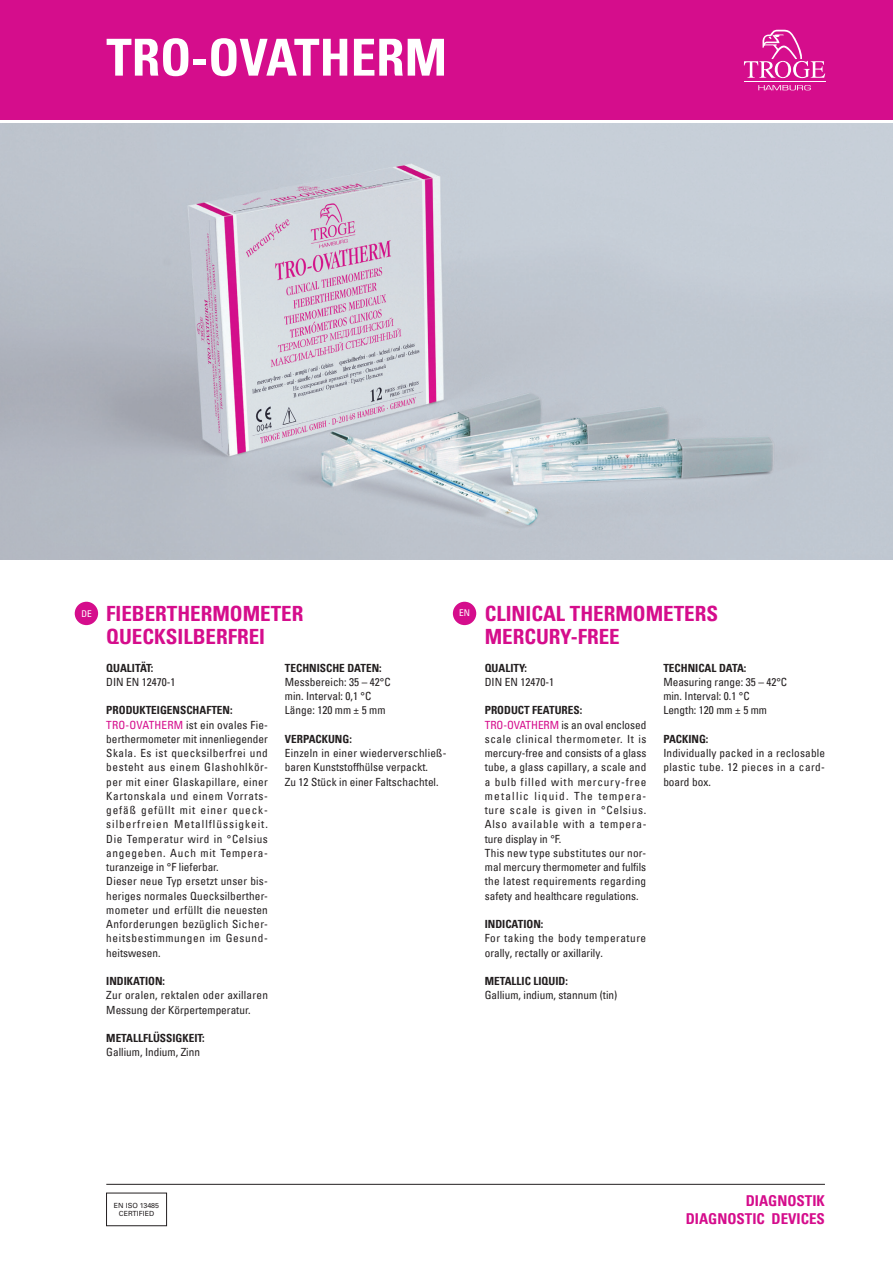
<style>
.page{position:relative;width:893px;height:1263px;background:#fff}
.page>*{position:absolute;margin:0;border:0;box-sizing:border-box;transform-origin:0 0}
.t1{font:51px "Univers Com 67 Bold Cond";color:#fff}
.t2{font:21px/22.5px "Univers Com 67 Bold Cond";color:#d50d8c}
.t3{font:15px/18px "Univers Com 67 Bold Cond";color:#d50d8c;text-align:right}
.t4{font:condensed 11.25px/14.2px "Univers Com 57";letter-spacing:.02em;color:#231f20}
.t5{font:condensed 11.25px/14.2px "Univers Com 57";color:#231f20}
.t6{font:11.25px "Univers Com 67 Bold Cond";color:#231f20}
.t7{font:condensed 9.3px "Univers Com 57";color:#fff}
.t8{font:7.05px/8.4px "Univers LT Pro 55 Roman";color:#231f20;text-align:center}
.s1{color:#d50d8c}
</style>
<div class="page">
<div style="left:0;top:0;width:893px;height:119px;background:#d50d8c"></div>
<hr style="left:106px;top:1184px;width:719px;height:1px;background:#231f20">
<div style="left:75px;top:602px;width:23px;height:23px;background:#d50d8c;border-radius:50%"></div>
<div style="left:453px;top:602px;width:23px;height:23px;background:#d50d8c;border-radius:50%"></div>
<hr style="left:744px;top:81px;width:81px;height:1px;background:#fff">
<svg style="left:758px;top:85px;width:53px;height:5px"></svg>
<svg style="left:744px;top:30px;width:81px;height:48px"></svg>
<div style="left:106px;top:1193px;width:61px;height:33px;border:1px solid #231f20"></div>
<img style="left:0;top:123px;width:893px;height:436px">
<h1 class="t1" style="left:106px;top:26px;width:342px">TRO-OVATHERM</h1>
<h2 class="t2" style="left:106px;top:602px;width:199px">FIEBERTHERMOMETER<br>QUECKSILBERFREI</h2>
<h2 class="t2" style="left:485px;top:602px;width:235px">CLINICAL THERMOMETERS<br>MERCURY-FREE</h2>
<p class="t7" style="left:81px;top:608px;width:12px">DE</p>
<p class="t7" style="left:459px;top:607px;width:12px">EN</p>
<p class="t6" style="left:106px;top:661px;width:49px">QUALITÄT:</p>
<p class="t5" style="left:106px;top:674px;width:71px">DIN EN 12470-1</p>
<p class="t6" style="left:106px;top:703px;width:128px">PRODUKTEIGENSCHAFTEN:</p>
<p class="t4" style="left:106px;top:717px;width:163px"><span class="s1">TRO-OVATHERM</span> ist ein ovales Fie&shy;berthermometer mit innenliegender<br>Skala. Es ist quecksilberfrei und besteht aus einem Glashohlkör&shy;per mit einer Glaskapillare, einer<br>Kartonskala und einem Vorrats&shy;gefäß gefüllt mit einer queck&shy;silberfreien Metallflüssigkeit.<br>Die Temperatur wird in °Celsius angegeben. Auch mit Tempera&shy;turanzeige in °F lieferbar.<br>Dieser neue Typ ersetzt unser bis&shy;heriges normales Quecksilberther&shy;mometer und erfüllt die neuesten<br>Anforderungen bezüglich Sicher&shy;heitsbestimmungen im Gesund&shy;heitswesen.</p>
<p class="t6" style="left:106px;top:974px;width:60px">INDIKATION:</p>
<p class="t4" style="left:106px;top:988px;width:163px">Zur oralen, rektalen oder axillaren<br>Messung der Körpertemperatur.</p>
<p class="t6" style="left:106px;top:1031px;width:100px">METALLFLÜSSIGKEIT:</p>
<p class="t5" style="left:106px;top:1045px;width:95px">Gallium, Indium, Zinn</p>
<p class="t6" style="left:285px;top:661px;width:98px">TECHNISCHE DATEN:</p>
<p class="t5" style="left:285px;top:674px;width:107px">Messbereich: 35 – 42°C min. Interval: 0,1 °C<br>Länge: 120 mm ± 5 mm</p>
<p class="t6" style="left:285px;top:732px;width:68px">VERPACKUNG:</p>
<p class="t5" style="left:285px;top:746px;width:163px">Einzeln in einer wiederverschließ&shy;baren Kunststoffhülse verpackt.<br>Zu 12 Stück in einer Faltschachtel.</p>
<p class="t6" style="left:485px;top:661px;width:44px">QUALITY:</p>
<p class="t5" style="left:485px;top:674px;width:71px">DIN EN 12470-1</p>
<p class="t6" style="left:485px;top:703px;width:99px">PRODUCT FEATURES:</p>
<p class="t4" style="left:485px;top:717px;width:163px"><span class="s1">TRO-OVATHERM</span> is an oval enclosed scale clinical thermometer. It is mercury-free and consists of a glass tube, a glass capillary, a scale and a bulb filled with mercury-free metallic liquid. The tempera&shy;ture scale is given in °Celsius.<br>Also available with a tempera&shy;ture display in °F.<br>This new type substitutes our nor&shy;mal mercury thermometer and fulfils the latest requirements regarding safety and healthcare regulations.</p>
<p class="t6" style="left:485px;top:917px;width:60px">INDICATION:</p>
<p class="t4" style="left:485px;top:931px;width:163px">For taking the body temperature orally, rectally or axillarily.</p>
<p class="t6" style="left:485px;top:974px;width:85px">METALLIC LIQUID:</p>
<p class="t5" style="left:485px;top:988px;width:134px">Gallium, indium, stannum (tin)</p>
<p class="t6" style="left:663px;top:661px;width:85px">TECHNICAL DATA:</p>
<p class="t5" style="left:663px;top:675px;width:125px">Measuring range: 35 – 42°C min. Interval: 0.1 °C<br>Length: 120 mm ± 5 mm</p>
<p class="t6" style="left:663px;top:732px;width:47px">PACKING:</p>
<p class="t4" style="left:663px;top:746px;width:163px;text-align:justify">Individually packed in a reclosable plastic tube. 12 pieces in a card&shy;board box.</p>
<p class="t8" style="left:114px;top:1201px;width:47px">EN ISO 13485<br>CERTIFIED</p>
<h3 class="t3" style="left:686px;top:1192px;width:141px">DIAGNOSTIK<br>DIAGNOSTIC DEVICES</h3>
</div>
